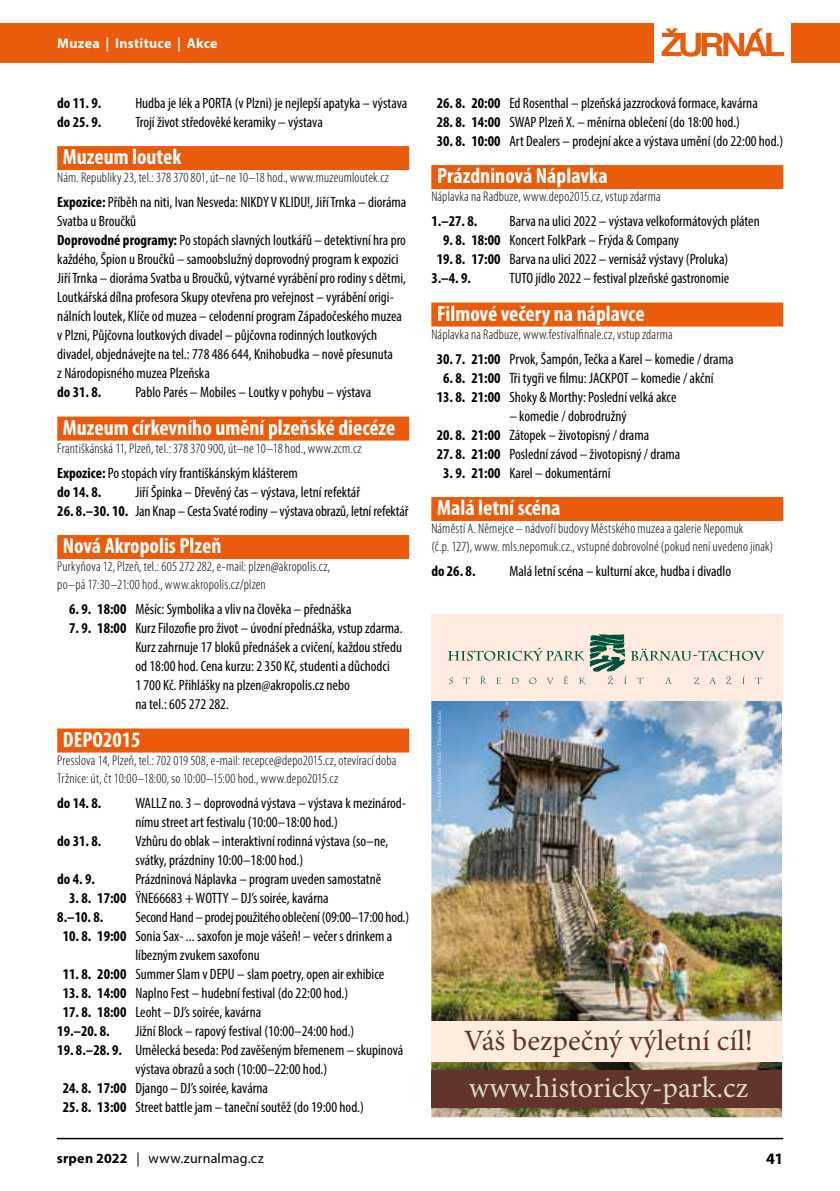
<style>
.page{position:relative;width:840px;height:1191px;background:#fff}
.page>*{position:absolute;margin:0;border:0;box-sizing:border-box;transform-origin:0 0}
.t1{font:29.6px "Minion Pro";letter-spacing:-.005em;color:#e0dac1}
.t2{font:29.6px "Minion Pro";color:#61352b}
.t3{font:700 condensed 22px "Myriad Pro";color:#fff}
.t4{font:700 16px "Myriad Pro";color:#000}
.t5{font:condensed 15px/19px "Myriad Pro";color:#000}
.t6{font:700 condensed 15px "Myriad Pro";color:#000}
.t7{font:300 condensed 14px/18px "Myriad Pro";letter-spacing:.015em;color:#000}
.t8{font:14px "Myriad Pro";letter-spacing:.015em;color:#000}
.t9{font:700 14px "Myriad Pro";letter-spacing:.02em;color:#fff}
.s1{font-weight:700}
</style>
<div class="page">
<hr style="left:57px;top:1137px;width:725px;height:2px;background:#000">
<div style="left:0;top:23px;width:653px;height:39px;background:#ea5b0b"></div>
<div style="left:790px;top:23px;width:49px;height:39px;background:#ea5b0b"></div>
<svg style="left:661px;top:28px;width:122px;height:29px"></svg>
<div style="left:57px;top:146px;width:352px;height:24px;background:#ea5b0b"></div>
<div style="left:57px;top:416px;width:352px;height:24px;background:#ea5b0b"></div>
<div style="left:57px;top:535px;width:352px;height:24px;background:#ea5b0b"></div>
<div style="left:57px;top:728px;width:352px;height:24px;background:#ea5b0b"></div>
<div style="left:431px;top:165px;width:351px;height:24px;background:#ea5b0b"></div>
<div style="left:431px;top:302px;width:351px;height:24px;background:#ea5b0b"></div>
<div style="left:431px;top:497px;width:351px;height:24px;background:#ea5b0b"></div>
<img style="left:431px;top:700px;width:350px;height:417px">
<div style="left:431px;top:615px;width:350px;height:85px;background:#feebdf"></div>
<div style="left:431px;top:1021px;width:350px;height:41px;background:#feecdf"></div>
<div style="left:431px;top:1070px;width:350px;height:38px;background:#61352b"></div>
<svg style="left:448px;top:634px;width:316px;height:51px"></svg>
<img style="left:436px;top:711px;width:6px;height:100px">
<p class="t9" style="left:57px;top:34px;width:162px">Muzea | Instituce | Akce</p>
<p class="t6" style="left:57px;top:93px;width:46px">do 11. 9.</p>
<p class="t5" style="left:135px;top:93px;width:273px">Hudba je lék a PORTA (v Plzni) je nejlepší apatyka – výstava</p>
<p class="t6" style="left:57px;top:112px;width:46px">do 25. 9.</p>
<p class="t5" style="left:135px;top:112px;width:189px">Trojí život středověké keramiky – výstava</p>
<h2 class="t3" style="left:63px;top:143px;width:120px">Muzeum loutek</h2>
<p class="t7" style="left:57px;top:169px;width:333px">Nám. Republiky 23, tel.: 378 370 801, út–ne 10–18 hod., www.muzeumloutek.cz</p>
<p class="t5" style="left:57px;top:192px;width:350px"><span class="s1">Expozice:</span> Příběh na niti, Ivan Nesveda: NIKDY V KLIDU!, Jiří Trnka – dioráma Svatba u Broučků<br><span class="s1">Doprovodné programy:</span> Po stopách slavných loutkářů – detektivní hra pro každého, Špion u Broučků – samoobslužný doprovodný program k expozici Jiří Trnka – dioráma Svatba u Broučků, výtvarné vyrábění pro rodiny s dětmi, Loutkářská dílna profesora Skupy otevřena pro veřejnost – vyrábění origi&shy;nálních loutek, Klíče od muzea – celodenní program Západočeského muzea v Plzni, Půjčovna loutkových divadel – půjčovna rodinných loutkových divadel, objednávejte na tel.: 778 486 644, Knihobudka – nově přesunuta<br>z Národopisného muzea Plzeňska</p>
<p class="t6" style="left:57px;top:383px;width:46px">do 31. 8.</p>
<p class="t5" style="left:135px;top:382px;width:237px">Pablo Parés – Mobiles – Loutky v pohybu – výstava</p>
<h2 class="t3" style="left:63px;top:414px;width:334px">Muzeum církevního umění plzeňské diecéze</h2>
<p class="t7" style="left:57px;top:439px;width:306px">Františkánská 11, Plzeň, tel.: 378 370 900, út–ne 10–18 hod., www.zcm.cz</p>
<p class="t5" style="left:57px;top:463px;width:242px"><span class="s1">Expozice:</span> Po stopách víry františkánským klášterem <span class="s1">do 14. 8.</span></p>
<p class="t5" style="left:135px;top:482px;width:226px">Jiří Špinka – Dřevěný čas – výstava, letní refektář</p>
<p class="t5" style="left:57px;top:501px;width:352px"><span class="s1">26. 8.–30. 10.</span> Jan Knap – Cesta Svaté rodiny – výstava obrazů, letní refektář</p>
<h2 class="t3" style="left:63px;top:532px;width:160px">Nová Akropolis Plzeň</h2>
<p class="t7" style="left:57px;top:557px;width:274px">Purkyňova 12, Plzeň, tel.: 605 272 282, e-mail: plzen@akropolis.cz, po–pá 17:30–21:00 hod., www.akropolis.cz/plzen</p>
<p class="t5" style="left:69px;top:599px;width:284px"><span class="s1">6. 9. 18:00</span> Měsíc: Symbolika a vliv na člověka – přednáška</p>
<p class="t5" style="left:135px;top:618px;width:268px;text-indent:-66px"><span class="s1">7. 9. 18:00</span> Kurz Filozofie pro život – úvodní přednáška, vstup zdarma.<br>Kurz zahrnuje 17 bloků přednášek a cvičení, každou středu od 18:00 hod. Cena kurzu: 2 350 Kč, studenti a důchodci<br>1 700 Kč. Přihlášky na plzen@akropolis.cz nebo<br>na tel.: 605 272 282.</p>
<h2 class="t3" style="left:63px;top:726px;width:79px">DEPO2015</h2>
<p class="t7" style="left:57px;top:751px;width:340px">Presslova 14, Plzeň, tel.: 702 019 508, e-mail: recepce@depo2015.cz, otevírací doba<br>Tržnice: út, čt 10:00–18:00, so 10:00–15:00 hod., www.depo2015.cz</p>
<p class="t6" style="left:57px;top:793px;width:46px">do 14. 8.</p>
<p class="t5" style="left:135px;top:793px;width:272px">WALLZ no. 3 – doprovodná výstava – výstava k mezinárod&shy;nímu street art festivalu (10:00–18:00 hod.)</p>
<p class="t6" style="left:57px;top:831px;width:46px">do 31. 8.</p>
<p class="t5" style="left:135px;top:831px;width:254px">Vzhůru do oblak – interaktivní rodinná výstava (so–ne, svátky, prázdniny 10:00–18:00 hod.)</p>
<p class="t6" style="left:57px;top:869px;width:39px">do 4. 9.</p>
<p class="t5" style="left:135px;top:869px;width:247px">Prázdninová Náplavka – program uveden samostatně</p>
<p class="t5" style="left:57px;top:888px;width:273px;text-indent:12px"><span class="s1">3. 8. 17:00</span> ŸNE66683 + WOTTY – DJ’s soirée, kavárna<br><span class="s1">8.–10. 8.</span></p>
<p class="t5" style="left:135px;top:907px;width:275px">Second Hand – prodej použitého oblečení (09:00–17:00 hod.)</p>
<p class="t5" style="left:135px;top:926px;width:258px;text-indent:-73px"><span class="s1">10. 8. 19:00</span> Sonia Sax- ... saxofon je moje vášeň! – večer s drinkem a líbezným zvukem saxofonu</p>
<p class="t5" style="left:63px;top:964px;width:323px"><span class="s1">11. 8. 20:00</span> Summer Slam v DEPU – slam poetry, open air exhibice</p>
<p class="t5" style="left:63px;top:983px;width:287px"><span class="s1">13. 8. 14:00</span> Naplno Fest – hudební festival (do 22:00 hod.)</p>
<p class="t5" style="left:57px;top:1002px;width:205px;text-indent:5px"><span class="s1">17. 8. 18:00</span> Leoht – DJ’s soirée, kavárna<br><span class="s1">19.–20. 8.</span></p>
<p class="t5" style="left:135px;top:1021px;width:220px">Jižní Block – rapový festival (10:00–24:00 hod.)</p>
<p class="t5" style="left:57px;top:1040px;width:347px;text-align:center"><span class="s1">19. 8.–28. 9.</span> Umělecká beseda: Pod zavěšeným břemenem – skupinová výstava obrazů a soch (10:00–22:00 hod.)</p>
<p class="t5" style="left:63px;top:1078px;width:207px"><span class="s1">24. 8. 17:00</span> Django – DJ’s soirée, kavárna</p>
<p class="t5" style="left:63px;top:1097px;width:302px"><span class="s1">25. 8. 13:00</span> Street battle jam – taneční soutěž (do 19:00 hod.)</p>
<p class="t5" style="left:436px;top:93px;width:322px"><span class="s1">26. 8. 20:00</span> Ed Rosenthal – plzeňská jazzrocková formace, kavárna</p>
<p class="t5" style="left:436px;top:112px;width:304px"><span class="s1">28. 8. 14:00</span> SWAP Plzeň X. – měnírna oblečení (do 18:00 hod.)</p>
<p class="t5" style="left:436px;top:131px;width:348px"><span class="s1">30. 8. 10:00</span> Art Dealers – prodejní akce a výstava umění (do 22:00 hod.)</p>
<h2 class="t3" style="left:437px;top:162px;width:172px">Prázdninová Náplavka</h2>
<p class="t7" style="left:431px;top:188px;width:231px">Náplavka na Radbuze, www.depo2015.cz, vstup zdarma</p>
<p class="t6" style="left:431px;top:212px;width:47px">1.–27. 8.</p>
<p class="t5" style="left:509px;top:211px;width:252px">Barva na ulici 2022 – výstava velkoformátových pláten</p>
<p class="t5" style="left:443px;top:230px;width:237px"><span class="s1">9. 8. 18:00</span> Koncert FolkPark – Frýda &amp; Company</p>
<p class="t5" style="left:431px;top:249px;width:298px;text-indent:5px"><span class="s1">19. 8. 17:00</span> Barva na ulici 2022 – vernisáž výstavy (Proluka)<br><span class="s1">3.–4. 9.</span></p>
<p class="t5" style="left:509px;top:268px;width:221px">TUTO jídlo 2022 – festival plzeňské gastronomie</p>
<h2 class="t3" style="left:437px;top:300px;width:209px">Filmové večery na náplavce</h2>
<p class="t7" style="left:431px;top:325px;width:243px">Náplavka na Radbuze, www.festivalfinale.cz, vstup zdarma</p>
<p class="t5" style="left:436px;top:349px;width:298px"><span class="s1">30. 7. 21:00</span> Prvok, Šampón, Tečka a Karel – komedie / drama</p>
<p class="t5" style="left:443px;top:368px;width:272px"><span class="s1">6. 8. 21:00</span> Tři tygři ve filmu: JACKPOT – komedie / akční</p>
<p class="t5" style="left:436px;top:387px;width:241px"><span class="s1">13. 8. 21:00</span> Shoky &amp; Morthy: Poslední velká akce</p>
<p class="t5" style="left:509px;top:406px;width:118px">– komedie / dobrodružný</p>
<p class="t5" style="left:436px;top:425px;width:214px"><span class="s1">20. 8. 21:00</span> Zátopek – životopisný / drama</p>
<p class="t5" style="left:436px;top:444px;width:245px"><span class="s1">27. 8. 21:00</span> Poslední závod – životopisný / drama</p>
<p class="t5" style="left:443px;top:463px;width:169px"><span class="s1">3. 9. 21:00</span> Karel – dokumentární</p>
<h2 class="t3" style="left:437px;top:494px;width:125px">Malá letní scéna</h2>
<p class="t7" style="left:431px;top:519px;width:343px">Náměstí A. Němejce – nádvoří budovy Městského muzea a galerie Nepomuk<br>(č.p. 127), www. mls.nepomuk.cz., vstupné dobrovolné (pokud není uvedeno jinak)</p>
<p class="t6" style="left:431px;top:561px;width:46px">do 26. 8.</p>
<p class="t5" style="left:509px;top:561px;width:223px">Malá letní scéna – kulturní akce, hudba i divadlo</p>
<h1 class="t2" style="left:463px;top:1020px;width:290px">Váš bezpečný výletní cíl!</h1>
<h1 class="t1" style="left:468px;top:1067px;width:280px">www.historicky-park.cz</h1>
<p class="t8" style="left:57px;top:1149px;width:208px"><span class="s1">srpen 2022</span> | www.zurnalmag.cz</p>
<p class="t4" style="left:765px;top:1148px;width:19px">41</p>
</div>
